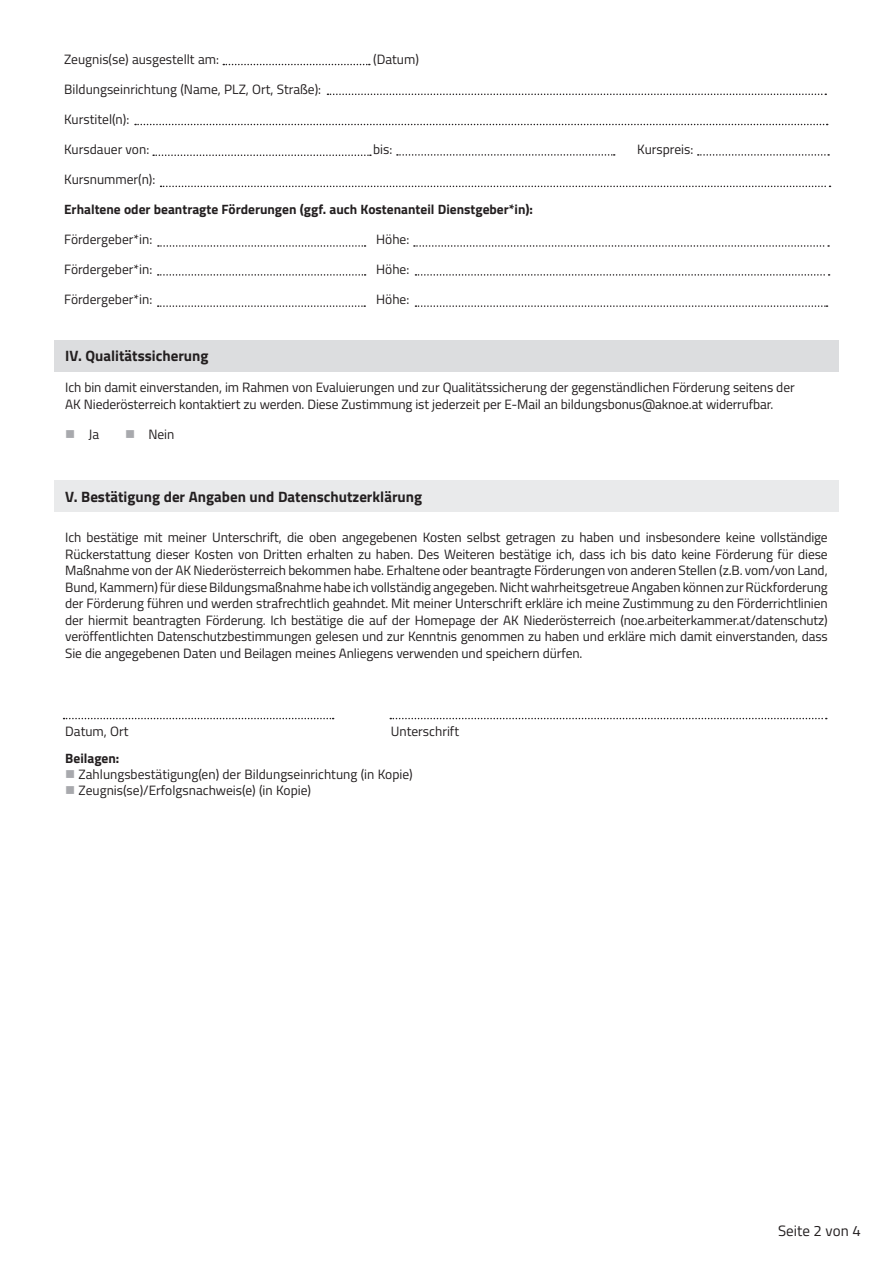
<style>
.page{position:relative;width:893px;height:1263px;background:#fff}
.page>*{position:absolute;margin:0;border:0;box-sizing:border-box;transform-origin:0 0}
.t1{font:700 15px "Titillium";color:#231f20}
.t2{font:15px "Titillium";color:#231f20}
.t3{font:13.5px/16.5px "Titillium";letter-spacing:-.01em;color:#231f20;text-align:justify}
.t4{font:700 13.5px "Titillium";color:#231f20}
.s1{color:#a8a9ad}
</style>
<div class="page">
<div style="left:54px;top:480px;width:785px;height:31px;background:#e9eaeb"></div>
<svg style="left:64px;top:718px;width:270px;height:1px"></svg>
<svg style="left:390px;top:718px;width:437px;height:1px"></svg>
<div style="left:54px;top:340px;width:785px;height:31px;background:#dcdddf"></div>
<svg style="left:223px;top:64px;width:147px;height:1px"></svg>
<svg style="left:327px;top:94px;width:499px;height:1px"></svg>
<svg style="left:135px;top:124px;width:693px;height:1px"></svg>
<svg style="left:153px;top:154px;width:218px;height:2px"></svg>
<svg style="left:397px;top:154px;width:218px;height:2px"></svg>
<svg style="left:698px;top:154px;width:131px;height:2px"></svg>
<svg style="left:161px;top:186px;width:669px;height:1px"></svg>
<svg style="left:158px;top:245px;width:207px;height:2px"></svg>
<svg style="left:158px;top:274px;width:208px;height:2px"></svg>
<svg style="left:158px;top:305px;width:207px;height:2px"></svg>
<svg style="left:414px;top:245px;width:415px;height:2px"></svg>
<svg style="left:415px;top:274px;width:415px;height:2px"></svg>
<svg style="left:415px;top:305px;width:412px;height:2px"></svg>
<p class="t3" style="left:64px;top:50px;width:156px">Zeugnis(se) ausgestellt am:</p>
<p class="t3" style="left:373px;top:50px;width:47px">(Datum)</p>
<p class="t3" style="left:64px;top:80px;width:259px">Bildungseinrichtung (Name, PLZ, Ort, Straße):</p>
<p class="t3" style="left:64px;top:110px;width:67px">Kurstitel(n):</p>
<p class="t3" style="left:64px;top:140px;width:87px">Kursdauer von:</p>
<p class="t3" style="left:373px;top:140px;width:21px">bis:</p>
<p class="t3" style="left:637px;top:140px;width:58px">Kurspreis:</p>
<p class="t3" style="left:64px;top:170px;width:93px">Kursnummer(n):</p>
<p class="t4" style="left:64px;top:199px;width:470px">Erhaltene oder beantragte Förderungen (ggf. auch Kostenanteil Dienstgeber*in):</p>
<p class="t3" style="left:64px;top:230px;width:90px">Fördergeber*in:</p>
<p class="t3" style="left:376px;top:230px;width:35px">Höhe:</p>
<p class="t3" style="left:64px;top:260px;width:90px">Fördergeber*in:</p>
<p class="t3" style="left:376px;top:260px;width:35px">Höhe:</p>
<p class="t3" style="left:64px;top:290px;width:90px">Fördergeber*in:</p>
<p class="t3" style="left:376px;top:290px;width:35px">Höhe:</p>
<p class="t1" style="left:65px;top:344px;width:145px">IV. Qualitätssicherung</p>
<p class="t3" style="left:65px;top:378px;width:731px">Ich bin damit einverstanden, im Rahmen von Evaluierungen und zur Qualitätssicherung der gegenständlichen Förderung seitens der<br>AK Niederösterreich kontaktiert zu werden. Diese Zustimmung ist jederzeit per E-Mail an bildungsbonus@aknoe.at widerrufbar.</p>
<p class="t3" style="left:65px;top:425px;width:35px"><span class="s1">■</span> Ja</p>
<p class="t3" style="left:125px;top:425px;width:51px"><span class="s1">■</span> Nein</p>
<p class="t1" style="left:65px;top:485px;width:358px">V. Bestätigung der Angaben und Datenschutzerklärung</p>
<p class="t3" style="left:65px;top:528px;width:764px">Ich bestätige mit meiner Unterschrift, die oben angegebenen Kosten selbst getragen zu haben und insbesondere keine vollständige Rückerstattung dieser Kosten von Dritten erhalten zu haben. Des Weiteren bestätige ich, dass ich bis dato keine Förderung für diese Maßnahme von der AK Niederösterreich bekommen habe. Erhaltene oder beantragte Förderungen von anderen Stellen (z.B. vom/von Land, Bund, Kammern) für diese Bildungsmaßnahme habe ich vollständig angegeben. Nicht wahrheitsgetreue Angaben können zur Rückforderung der Förderung führen und werden strafrechtlich geahndet. Mit meiner Unterschrift erkläre ich meine Zustimmung zu den Förderrichtlinien der hiermit beantragten Förderung. Ich bestätige die auf der Homepage der AK Niederösterreich (noe.arbeiterkammer.at/datenschutz) veröffentlichten Datenschutzbestimmungen gelesen und zur Kenntnis genommen zu haben und erkläre mich damit einverstanden, dass Sie die angegebenen Daten und Beilagen meines Anliegens verwenden und speichern dürfen.</p>
<p class="t3" style="left:65px;top:722px;width:65px">Datum, Ort</p>
<p class="t3" style="left:391px;top:722px;width:70px">Unterschrift</p>
<p class="t4" style="left:65px;top:748px;width:56px">Beilagen:</p>
<p class="t3" style="left:65px;top:765px;width:349px"><span class="s1">■</span> Zahlungsbestätigung(en) der Bildungseinrichtung (in Kopie)</p>
<p class="t3" style="left:65px;top:782px;width:247px"><span class="s1">■</span> Zeugnis(se)/Erfolgsnachweis(e) (in Kopie)</p>
<p class="t2" style="left:778px;top:1220px;width:84px">Seite 2 von 4</p>
</div>
